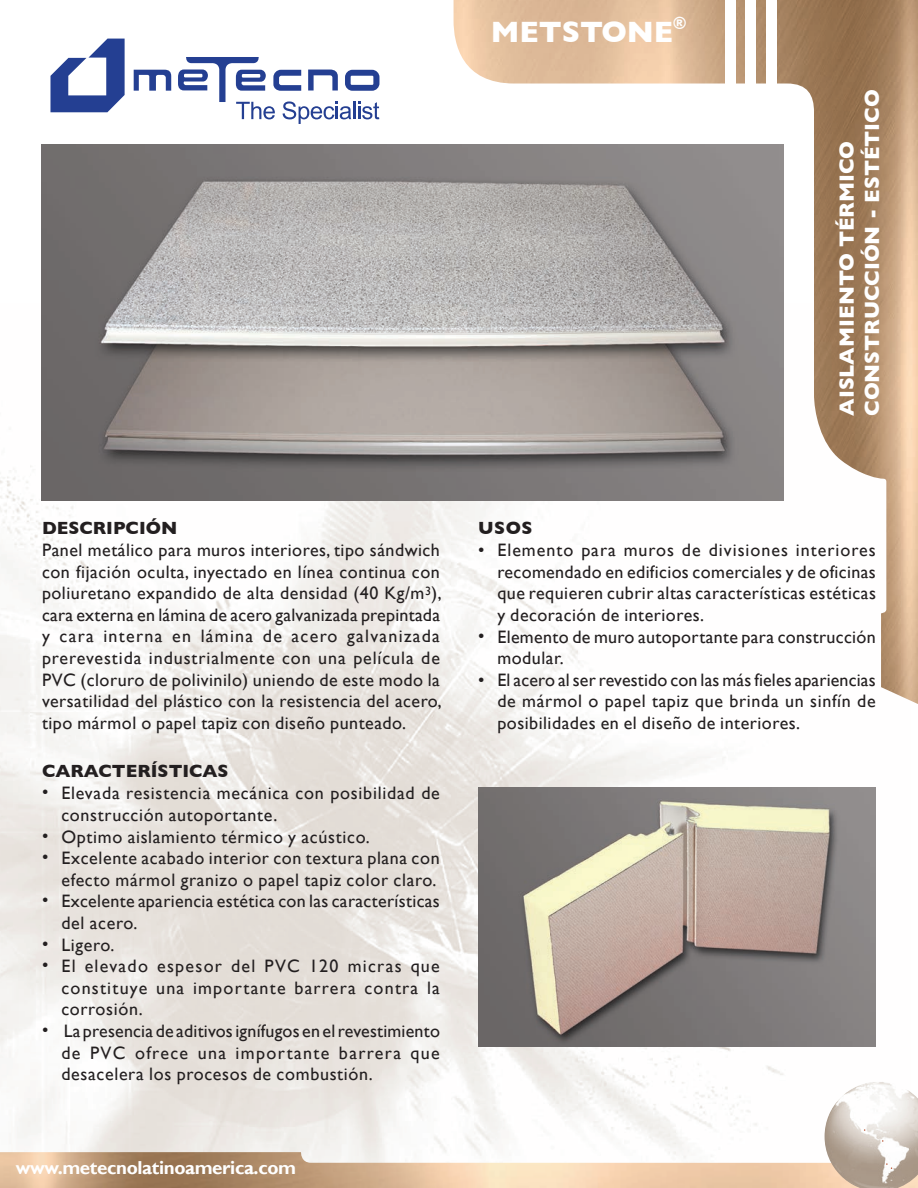
<style>
.page{position:relative;width:918px;height:1188px;background:#fff}
.page>*{position:absolute;margin:0;border:0;box-sizing:border-box;transform-origin:0 0}
.t1{font:700 30px "Gill Sans";color:#fff}
.t2{font:700 21px/25.2px "Gill Sans";color:#fff}
.t3{font:700 18.75px "Gill Sans";letter-spacing:-.02em;color:#fff}
.t4{font:18px/21.6px "Gill Sans";letter-spacing:.03em;color:#231f20}
.t5{font:700 18px "Gill Sans";color:#231f20}
.t6{font:18px/21.6px "Gill Sans";color:#231f20}
.t7{font:700 16.5px "Gill Sans";color:#fff}
</style>
<div class="page">
<img style="left:0;top:466px;width:876px;height:686px">
<img style="left:0;top:1152px;width:825px;height:36px">
<img style="left:454px;top:0;width:464px;height:708px">
<svg style="left:134px;top:70px;width:37px;height:21px"></svg>
<svg style="left:50px;top:39px;width:75px;height:73px"></svg>
<svg style="left:178px;top:57px;width:201px;height:67px"></svg>
<div style="left:725px;top:0;width:11px;height:84px;background:#fff"></div>
<div style="left:746px;top:0;width:10px;height:84px;background:#fff"></div>
<div style="left:766px;top:0;width:10px;height:84px;background:#fff"></div>
<img style="left:825px;top:1082px;width:93px;height:106px">
<svg style="left:886px;top:1163px;width:6px;height:6px"></svg>
<img style="left:41px;top:145px;width:743px;height:355px">
<img style="left:478px;top:787px;width:398px;height:259px">
<h1 class="t1" style="left:491px;top:14px;width:184px">METSTONE</h1>
<p class="t7" style="left:673px;top:13px;width:15px">®</p>
<p class="t2" style="left:834px;top:416px;width:328px;rotate:-90deg">AISLAMIENTO TÉRMICO<br>CONSTRUCCIÓN - ESTÉTICO</p>
<p class="t5" style="left:42px;top:518px;width:137px">DESCRIPCIÓN</p>
<p class="t4" style="left:42px;top:539px;width:401px;text-align:justify">Panel metálico para muros interiores, tipo sándwich con fijación oculta, inyectado en línea continua con poliuretano expandido de alta densidad (40 Kg/m<sup>3</sup>), cara externa en lámina de acero galvanizada prepintada y cara interna en lámina de acero galvanizada prerevestida industrialmente con una película de PVC (cloruro de polivinilo) uniendo de este modo la versatilidad del plástico con la resistencia del acero, tipo mármol o papel tapiz con diseño punteado.</p>
<p class="t5" style="left:42px;top:760px;width:188px">CARACTERÍSTICAS</p>
<p class="t6" style="left:42px;top:781px;width:8px">•</p>
<p class="t6" style="left:42px;top:824px;width:8px">• •</p>
<p class="t6" style="left:42px;top:889px;width:8px">•</p>
<p class="t6" style="left:42px;top:932px;width:8px">• •</p>
<p class="t4" style="left:61px;top:783px;width:380px">Elevada resistencia mecánica con posibilidad de construcción autoportante.<br>Optimo aislamiento térmico y acústico.<br>Excelente acabado interior con textura plana con efecto mármol granizo o papel tapiz color claro.<br>Excelente apariencia estética con las características del acero.<br>Ligero.<br>El elevado espesor del PVC 120 micras que constituye una importante barrera contra la corrosión.<br>La presencia de aditivos ignífugos en el revestimiento de PVC ofrece una importante barrera que desacelera los procesos de combustión.</p>
<p class="t6" style="left:42px;top:1019px;width:8px">•</p>
<p class="t3" style="left:16px;top:1156px;width:282px">www.metecnolatinoamerica.com</p>
<p class="t5" style="left:478px;top:518px;width:56px">USOS</p>
<p class="t6" style="left:478px;top:539px;width:8px">•</p>
<p class="t4" style="left:497px;top:540px;width:380px">Elemento para muros de divisiones interiores recomendado en edificios comerciales y de oficinas que requieren cubrir altas características estéticas y decoración de interiores.<br>Elemento de muro autoportante para construcción modular.<br>El acero al ser revestido con las más fieles apariencias de mármol o papel tapiz que brinda un sinfín de posibilidades en el diseño de interiores.</p>
<p class="t6" style="left:478px;top:625px;width:8px">•</p>
<p class="t6" style="left:478px;top:669px;width:8px">•</p>
</div>
